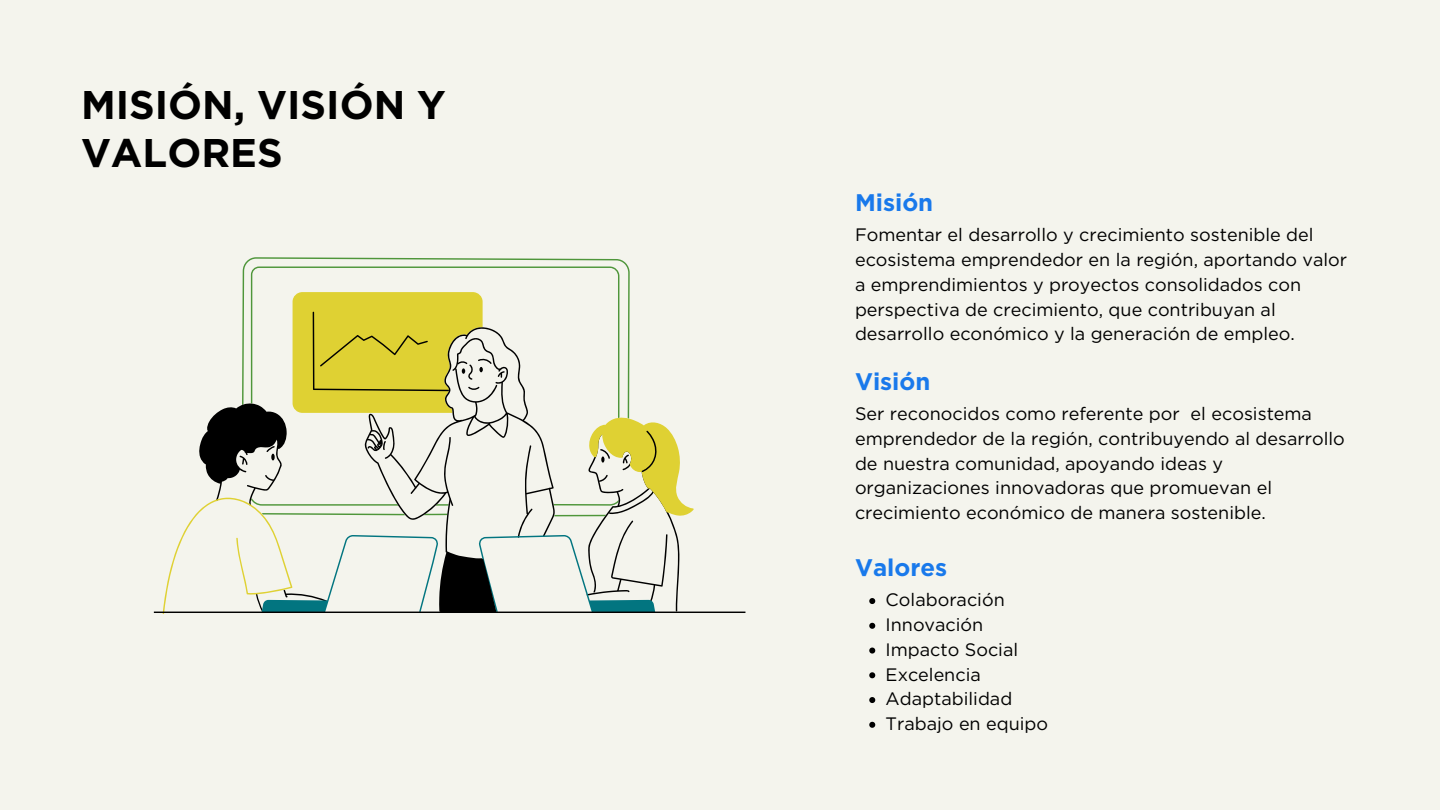
<style>
.page{position:relative;width:1440px;height:810px;background:#f4f4ed}
.page>*{position:absolute;margin:0;border:0;box-sizing:border-box;transform-origin:0 0}
.t1{font:700 40px/48px "Gotham";color:#000}
.t2{font:700 24px "Gotham";color:#1979eb}
.t3{font:18px/24.8px "Gotham";color:#000}
</style>
<div class="page">
<svg style="left:242px;top:257px;width:388px;height:70px"></svg>
<div style="left:313px;top:312px;width:150px;height:15px;background:#dfd133"></div>
<svg style="left:213px;top:327px;width:417px;height:89px"></svg>
<svg style="left:163px;top:416px;width:507px;height:198px"></svg>
<svg style="left:154px;top:431px;width:591px;height:182px"></svg>
<svg style="left:869px;top:598px;width:6px;height:6px"></svg>
<svg style="left:869px;top:623px;width:6px;height:6px"></svg>
<svg style="left:869px;top:648px;width:6px;height:6px"></svg>
<svg style="left:869px;top:672px;width:6px;height:6px"></svg>
<svg style="left:869px;top:697px;width:6px;height:6px"></svg>
<svg style="left:869px;top:722px;width:6px;height:6px"></svg>
<p class="t1" style="left:81px;top:81px;width:366px">MISIÓN, VISIÓN Y<br>VALORES</p>
<p class="t2" style="left:855px;top:188px;width:80px">Misión</p>
<p class="t3" style="left:855px;top:222px;width:494px">Fomentar el desarrollo y crecimiento sostenible del ecosistema emprendedor en la región, aportando valor a emprendimientos y proyectos consolidados con perspectiva de crecimiento, que contribuyan al desarrollo económico y la generación de empleo.</p>
<p class="t2" style="left:855px;top:367px;width:77px">Visión</p>
<p class="t3" style="left:855px;top:401px;width:491px">Ser reconocidos como referente por el ecosistema emprendedor de la región, contribuyendo al desarrollo de nuestra comunidad, apoyando ideas y organizaciones innovadoras que promuevan el crecimiento económico de manera sostenible.</p>
<p class="t2" style="left:855px;top:553px;width:94px">Valores</p>
<p class="t3" style="left:886px;top:587px;width:121px">Colaboración</p>
<p class="t3" style="left:886px;top:612px;width:99px">Innovación</p>
<p class="t3" style="left:886px;top:637px;width:134px">Impacto Social</p>
<p class="t3" style="left:886px;top:662px;width:97px">Excelencia</p>
<p class="t3" style="left:886px;top:686px;width:128px">Adaptabilidad</p>
<p class="t3" style="left:886px;top:711px;width:164px">Trabajo en equipo</p>
</div>
